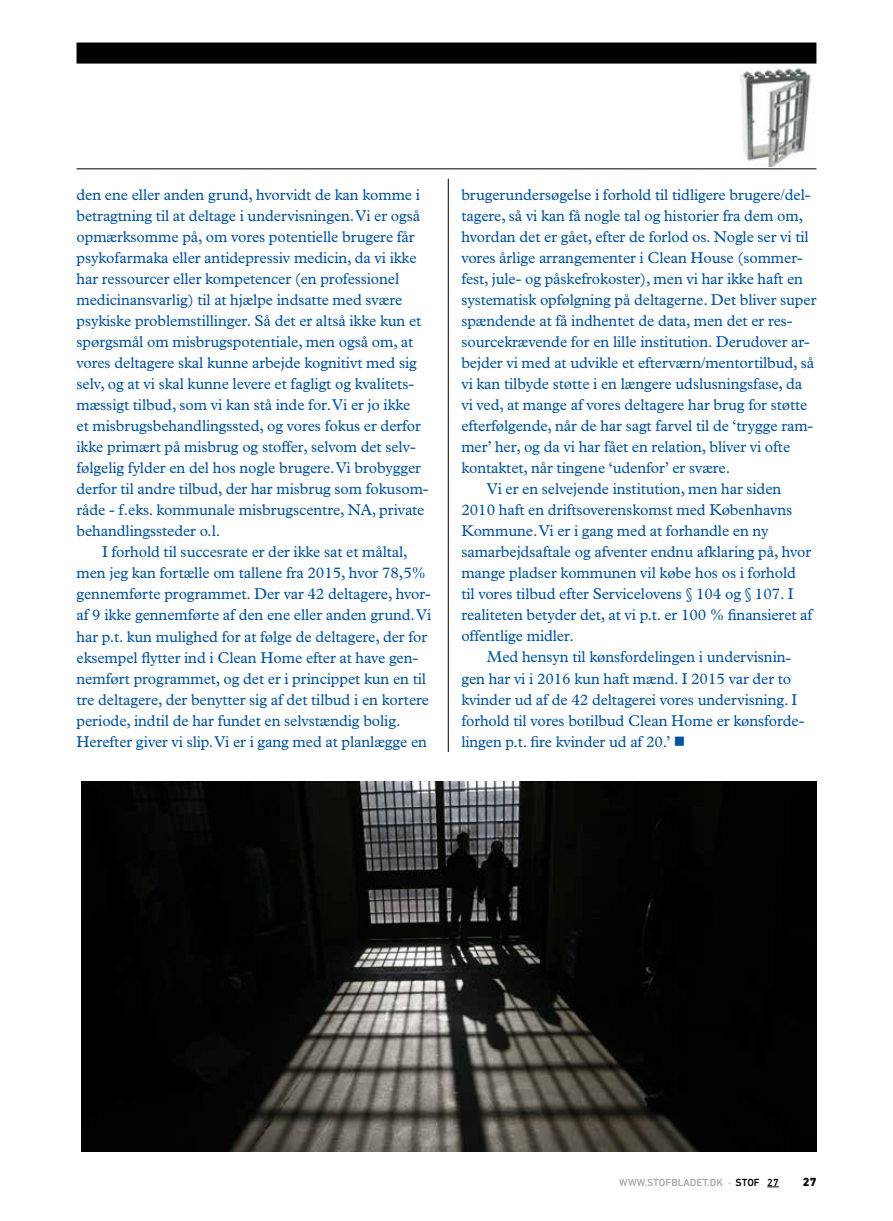
<style>
.page{position:relative;width:893px;height:1221px;background:#fff}
.page>*{position:absolute;margin:0;border:0;box-sizing:border-box;transform-origin:0 0}
.t1{font:15.75px/21px "Plantin";letter-spacing:-.005em;color:#00519f}
.t2{font:800 12px "DIN Next LT Pro";color:#000}
.t3{font:500 10.5px "DIN Next LT Pro";color:#a7a9ac}
.s1{color:#000}
</style>
<div class="page">
<svg style="left:767px;top:1186px;width:12px;height:1px"></svg>
<div style="left:77px;top:43px;width:739px;height:21px;background:#000"></div>
<hr style="left:77px;top:168px;width:739px;height:1px;background:#000">
<img style="left:740px;top:68px;width:71px;height:99px">
<hr style="left:448px;top:179px;width:1px;height:573px;background:#000">
<img style="left:82px;top:781px;width:734px;height:370px">
<p class="t1" style="left:77px;top:184px;width:354px">den ene eller anden grund, hvorvidt de kan komme i betragtning til at deltage i undervisningen. Vi er også opmærksomme på, om vores potentielle brugere får psykofarmaka eller antidepressiv medicin, da vi ikke har ressourcer eller kompetencer (en professionel medicinansvarlig) til at hjælpe indsatte med svære psykiske problemstillinger. Så det er altså ikke kun et spørgsmål om misbrugspotentiale, men også om, at vores deltagere skal kunne arbejde kognitivt med sig selv, og at vi skal kunne levere et fagligt og kvalitets&shy;mæssigt tilbud, som vi kan stå inde for. Vi er jo ikke<br>et misbrugsbehandlingssted, og vores fokus er derfor ikke primært på misbrug og stoffer, selvom det selv&shy;følgelig fylder en del hos nogle brugere. Vi brobygger derfor til andre tilbud, der har misbrug som fokusom&shy;råde - f.eks. kommunale misbrugscentre, NA, private behandlingssteder o.l.</p>
<p class="t1" style="left:77px;top:541px;width:356px;text-indent:26px">I forhold til succesrate er der ikke sat et måltal, men jeg kan fortælle om tallene fra 2015, hvor 78,5% gennemførte programmet. Der var 42 deltagere, hvor&shy;af 9 ikke gennemførte af den ene eller anden grund. Vi har p.t. kun mulighed for at følge de deltagere, der for eksempel flytter ind i Clean Home efter at have gen&shy;nemført programmet, og det er i princippet kun en til tre deltagere, der benytter sig af det tilbud i en kortere periode, indtil de har fundet en selvstændig bolig.<br>Herefter giver vi slip. Vi er i gang med at planlægge en</p>
<p class="t1" style="left:461px;top:184px;width:350px">brugerundersøgelse i forhold til tidligere brugere/del-</p>
<p class="t1" style="left:461px;top:205px;width:343px">tagere, så vi kan få nogle tal og historier fra dem om,</p>
<p class="t1" style="left:461px;top:226px;width:349px">hvordan det er gået, efter de forlod os. Nogle ser vi til</p>
<p class="t1" style="left:461px;top:247px;width:343px">vores årlige arrangementer i Clean House (sommer-</p>
<p class="t1" style="left:461px;top:268px;width:343px">fest, jule- og påskefrokoster), men vi har ikke haft en</p>
<p class="t1" style="left:461px;top:289px;width:357px">systematisk opfølgning på deltagerne. Det bliver super</p>
<p class="t1" style="left:461px;top:310px;width:333px">spændende at få indhentet de data, men det er res-</p>
<p class="t1" style="left:461px;top:331px;width:350px">sourcekrævende for en lille institution. Derudover ar-</p>
<p class="t1" style="left:461px;top:352px;width:354px">bejder vi med at udvikle et efterværn/mentortilbud, så</p>
<p class="t1" style="left:461px;top:373px;width:342px">vi kan tilbyde støtte i en længere udslusningsfase, da</p>
<p class="t1" style="left:461px;top:394px;width:348px">vi ved, at mange af vores deltagere har brug for støtte</p>
<p class="t1" style="left:461px;top:415px;width:353px">efterfølgende, når de har sagt farvel til de ‘trygge ram-</p>
<p class="t1" style="left:461px;top:436px;width:330px">mer’ her, og da vi har fået en relation, bliver vi ofte</p>
<p class="t1" style="left:461px;top:457px;width:270px">kontaktet, når tingene ‘udenfor’ er svære.</p>
<p class="t1" style="left:487px;top:478px;width:296px">Vi er en selvejende institution, men har siden</p>
<p class="t1" style="left:461px;top:499px;width:332px">2010 haft en driftsoverenskomst med Københavns</p>
<p class="t1" style="left:461px;top:520px;width:309px">Kommune. Vi er i gang med at forhandle en ny</p>
<p class="t1" style="left:461px;top:541px;width:351px">samarbejdsaftale og afventer endnu afklaring på, hvor</p>
<p class="t1" style="left:461px;top:562px;width:336px">mange pladser kommunen vil købe hos os i forhold</p>
<p class="t1" style="left:461px;top:583px;width:334px">til vores tilbud efter Servicelovens § 104 og § 107. I</p>
<p class="t1" style="left:461px;top:604px;width:352px">realiteten betyder det, at vi p.t. er 100 % finansieret af</p>
<p class="t1" style="left:461px;top:625px;width:114px">offentlige midler.</p>
<p class="t1" style="left:487px;top:646px;width:306px">Med hensyn til kønsfordelingen i undervisnin-</p>
<p class="t1" style="left:461px;top:667px;width:331px">gen har vi i 2016 kun haft mænd. I 2015 var der to</p>
<p class="t1" style="left:461px;top:688px;width:338px">kvinder ud af de 42 deltagerei vores undervisning. I</p>
<p class="t1" style="left:461px;top:709px;width:344px">forhold til vores botilbud Clean Home er kønsforde-</p>
<p class="t1" style="left:461px;top:730px;width:225px">lingen p.t. fire kvinder ud af 20.’ ■</p>
<p class="t3" style="left:619px;top:1175px;width:161px">WWW.STOFBLADET.DK · <span class="s1">STOF 27</span></p>
<p class="t2" style="left:803px;top:1174px;width:15px">27</p>
</div>
